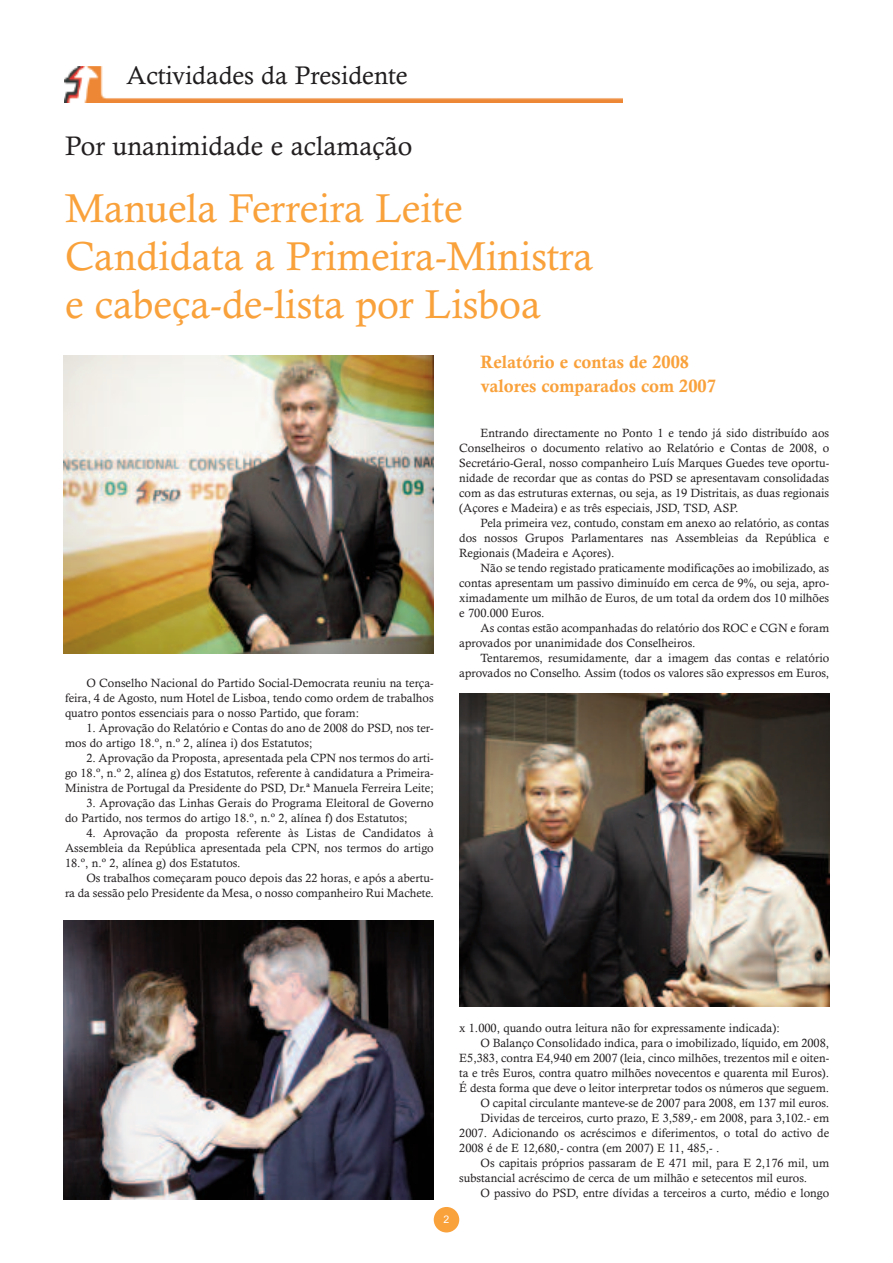
<style>
.page{position:relative;width:893px;height:1263px;background:#fff}
.page>*{position:absolute;margin:0;border:0;box-sizing:border-box;transform-origin:0 0}
.t1{font:40.5px/48px "Calisto";color:#f9a13b}
.t2{font:27px "Calisto";color:#231f20}
.t3{font:25.65px "Calisto";color:#201d1e}
.t4{font:18px/24px "Calis MT Bol";color:#f9a13b}
.t5{font:12px/15px "Calisto";color:#231f20;text-align:justify}
.t6{font:10.5px "Arial";color:#fff}
</style>
<div class="page">
<div style="left:434px;top:1207px;width:25px;height:25px;background:#f9a13b;border-radius:50%"></div>
<img style="left:65px;top:66px;width:558px;height:36px">
<img style="left:64px;top:921px;width:370px;height:278px">
<img style="left:459px;top:694px;width:370px;height:312px">
<img style="left:64px;top:355px;width:370px;height:299px">
<h3 class="t3" style="left:127px;top:60px;width:283px">Actividades da Presidente</h3>
<h2 class="t2" style="left:65px;top:130px;width:349px">Por unanimidade e aclamação</h2>
<h1 class="t1" style="left:65px;top:184px;width:530px">Manuela Ferreira Leite<br>Candidata a Primeira-Ministra e cabeça-de-lista por Lisboa</h1>
<p class="t5" style="left:65px;top:675px;width:370px;text-indent:21px">O Conselho Nacional do Partido Social-Democrata reuniu na terça&shy;feira, 4 de Agosto, num Hotel de Lisboa, tendo como ordem de trabalhos quatro pontos essenciais para o nosso Partido, que foram:</p>
<p class="t5" style="left:65px;top:720px;width:370px;text-indent:21px">1. Aprovação do Relatório e Contas do ano de 2008 do PSD, nos ter&shy;mos do artigo 18.º, n.º 2, alínea i) dos Estatutos;</p>
<p class="t5" style="left:65px;top:750px;width:370px;text-indent:21px">2. Aprovação da Proposta, apresentada pela CPN nos termos do arti&shy;go 18.º, n.º 2, alínea g) dos Estatutos, referente à candidatura a Primeira-Ministra de Portugal da Presidente do PSD, Dr.ª Manuela Ferreira Leite;</p>
<p class="t5" style="left:65px;top:795px;width:370px;text-indent:21px">3. Aprovação das Linhas Gerais do Programa Eleitoral de Governo do Partido, nos termos do artigo 18.º, n.º 2, alínea f) dos Estatutos;</p>
<p class="t5" style="left:65px;top:825px;width:370px;text-indent:21px">4. Aprovação da proposta referente às Listas de Candidatos à Assembleia da República apresentada pela CPN, nos termos do artigo 18.º, n.º 2, alínea g) dos Estatutos.</p>
<p class="t5" style="left:65px;top:870px;width:370px;text-align:right">Os trabalhos começaram pouco depois das 22 horas, e após a abertu-<br>ra da sessão pelo Presidente da Mesa, o nosso companheiro Rui Machete.</p>
<h3 class="t4" style="left:480px;top:350px;width:237px">Relatório e contas de 2008 valores comparados com 2007</h3>
<p class="t5" style="left:459px;top:425px;width:371px;text-indent:21px">Entrando directamente no Ponto 1 e tendo já sido distribuído aos Conselheiros o documento relativo ao Relatório e Contas de 2008, o Secretário-Geral, nosso companheiro Luís Marques Guedes teve oportu&shy;nidade de recordar que as contas do PSD se apresentavam consolidadas com as das estruturas externas, ou seja, as 19 Distritais, as duas regionais (Açores e Madeira) e as três especiais, JSD, TSD, ASP.</p>
<p class="t5" style="left:459px;top:515px;width:371px;text-indent:21px">Pela primeira vez, contudo, constam em anexo ao relatório, as contas dos nossos Grupos Parlamentares nas Assembleias da República e Regionais (Madeira e Açores).</p>
<p class="t5" style="left:459px;top:560px;width:371px;text-indent:21px">Não se tendo registado praticamente modificações ao imobilizado, as contas apresentam um passivo diminuído em cerca de 9%, ou seja, apro&shy;ximadamente um milhão de Euros, de um total da ordem dos 10 milhões e 700.000 Euros.</p>
<p class="t5" style="left:459px;top:620px;width:371px;text-indent:21px">As contas estão acompanhadas do relatório dos ROC e CGN e foram aprovados por unanimidade dos Conselheiros.</p>
<p class="t5" style="left:459px;top:650px;width:371px;text-align:right">Tentaremos, resumidamente, dar a imagem das contas e relatório aprovados no Conselho. Assim (todos os valores são expressos em Euros,</p>
<p class="t6" style="left:444px;top:1216px;width:7px">2</p>
<p class="t5" style="left:459px;top:1020px;width:322px">x 1.000, quando outra leitura não for expressamente indicada):</p>
<p class="t5" style="left:480px;top:1035px;width:350px">O Balanço Consolidado indica, para o imobilizado, líquido, em 2008,</p>
<p class="t5" style="left:459px;top:1050px;width:371px">E5,383, contra E4,940 em 2007 (leia, cinco milhões, trezentos mil e oiten-</p>
<p class="t5" style="left:459px;top:1065px;width:371px">ta e três Euros, contra quatro milhões novecentos e quarenta mil Euros).</p>
<p class="t5" style="left:459px;top:1080px;width:371px">É desta forma que deve o leitor interpretar todos os números que seguem.</p>
<p class="t5" style="left:480px;top:1095px;width:350px">O capital circulante manteve-se de 2007 para 2008, em 137 mil euros.</p>
<p class="t5" style="left:480px;top:1110px;width:350px">Dividas de terceiros, curto prazo, E 3,589,- em 2008, para 3,102.- em</p>
<p class="t5" style="left:459px;top:1125px;width:371px">2007. Adicionando os acréscimos e diferimentos, o total do activo de</p>
<p class="t5" style="left:459px;top:1140px;width:262px">2008 é de E 12,680,- contra (em 2007) E 11, 485,- .</p>
<p class="t5" style="left:480px;top:1155px;width:350px">Os capitais próprios passaram de E 471 mil, para E 2,176 mil, um</p>
<p class="t5" style="left:459px;top:1170px;width:349px">substancial acréscimo de cerca de um milhão e setecentos mil euros.</p>
<p class="t5" style="left:480px;top:1185px;width:350px">O passivo do PSD, entre dívidas a terceiros a curto, médio e longo</p>
</div>
